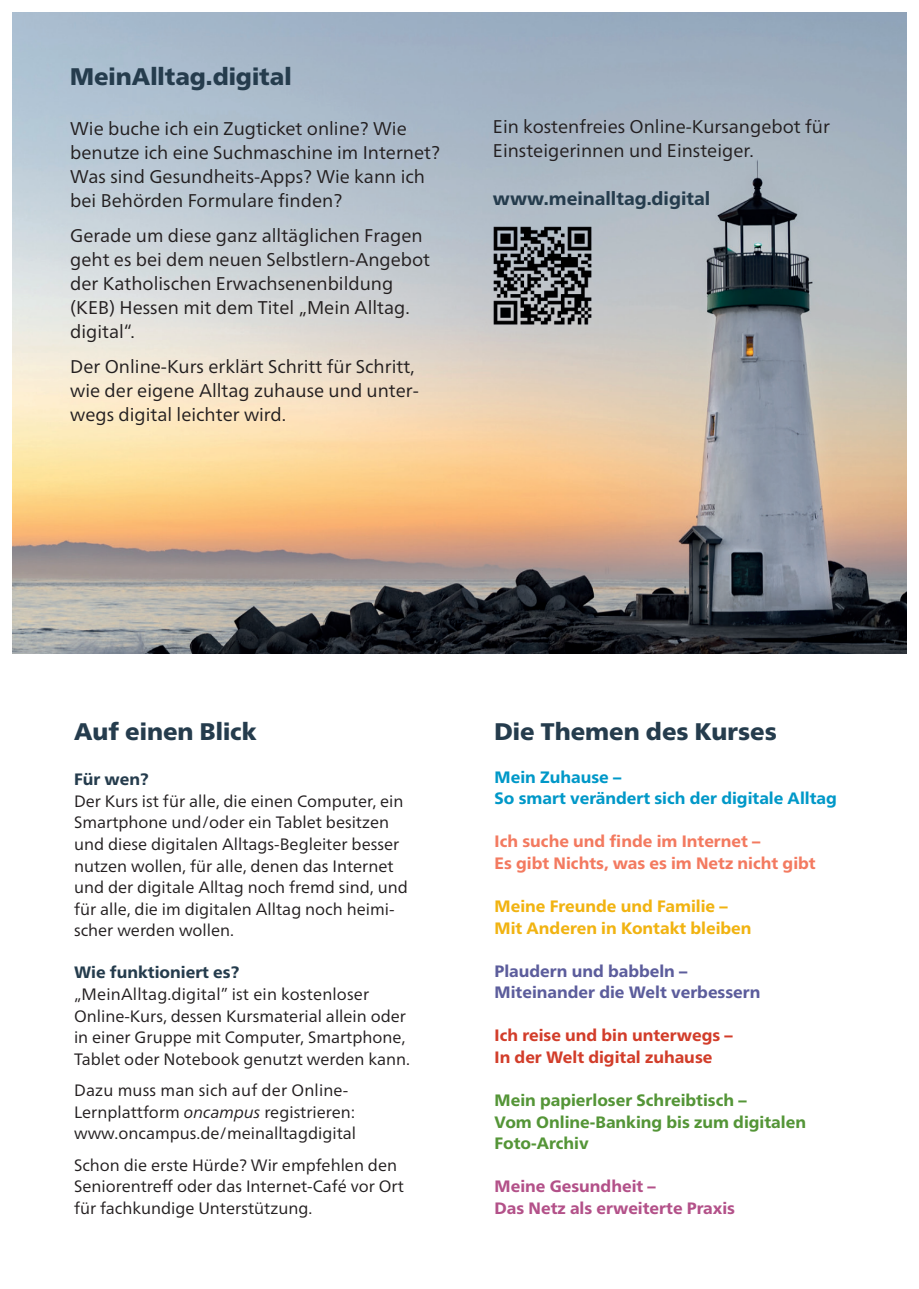
<style>
.page{position:relative;width:919px;height:1289px;background:#fff}
.page>*{position:absolute;margin:0;border:0;box-sizing:border-box;transform-origin:0 0}
.t1{font:900 24px "Frutiger Neue LT Pro";color:#253c4d}
.t2{font:18.45px/24px "Frutiger Neue LT Pro";color:#231f20}
.t3{font:800 18.45px "Frutiger Neue LT Pro";color:#253c4d}
.t4{font:16.5px/21.6px "Frutiger Neue LT Pro";color:#231f20}
.t5{font:800 16.5px "Frutiger Neue LT Pro";color:#549537}
.t6{font:800 16.5px "Frutiger Neue LT Pro";color:#f37a60}
.t7{font:800 16.5px "Frutiger Neue LT Pro";color:#0098c8}
.t8{font:800 16.5px "Frutiger Neue LT Pro";color:#f1b311}
.t9{font:800 16.5px "Frutiger Neue LT Pro";color:#5c5d9c}
.t10{font:800 16.5px "Frutiger Neue LT Pro";color:#d23d2a}
.t11{font:800 16.5px "Frutiger Neue LT Pro";color:#b35189}
.t12{font:800 16.5px "Frutiger Neue LT Pro";color:#253c4d}
.s1{font-style:italic}
</style>
<div class="page">
<img style="left:13px;top:13px;width:893px;height:640px">
<img style="left:487px;top:224px;width:110px;height:107px">
<p class="t1" style="left:70px;top:62px;width:223px">MeinAlltag.digital</p>
<p class="t2" style="left:70px;top:116px;width:371px">Wie buche ich ein Zugticket online? Wie benutze ich eine Suchmaschine im Internet?<br>Was sind Gesundheits-Apps? Wie kann ich bei Behörden Formulare finden?</p>
<p class="t2" style="left:70px;top:223px;width:361px">Gerade um diese ganz alltäglichen Fragen geht es bei dem neuen Selbstlern-Angebot der Katholischen Erwachsenenbildung (KEB) Hessen mit dem Titel „Mein Alltag. digital“.</p>
<p class="t2" style="left:70px;top:354px;width:350px">Der Online-Kurs erklärt Schritt für Schritt, wie der eigene Alltag zuhause und unter&shy;wegs digital leichter wird.</p>
<p class="t2" style="left:493px;top:114px;width:338px">Ein kostenfreies Online-Kursangebot für</p>
<p class="t2" style="left:493px;top:138px;width:262px">Einsteigerinnen und Einsteiger.</p>
<p class="t3" style="left:493px;top:187px;width:219px">www.meinalltag.digital</p>
<p class="t1" style="left:74px;top:717px;width:184px">Auf einen Blick</p>
<p class="t12" style="left:74px;top:769px;width:76px">Für wen?</p>
<p class="t4" style="left:74px;top:790px;width:335px">Der Kurs ist für alle, die einen Computer, ein Smartphone und/oder ein Tablet besitzen und diese digitalen Alltags-Begleiter besser nutzen wollen, für alle, denen das Internet und der digitale Alltag noch fremd sind, und für alle, die im digitalen Alltag noch heimi&shy;scher werden wollen.</p>
<p class="t12" style="left:74px;top:962px;width:166px">Wie funktioniert es?</p>
<p class="t4" style="left:74px;top:983px;width:337px">„MeinAlltag.digital” ist ein kostenloser Online-Kurs, dessen Kursmaterial allein oder in einer Gruppe mit Computer, Smartphone, Tablet oder Notebook genutzt werden kann.</p>
<p class="t4" style="left:74px;top:1079px;width:283px">Dazu muss man sich auf der Online-<br>Lernplattform <span class="s1">oncampus</span> registrieren:</p>
<p class="t4" style="left:74px;top:1122px;width:283px">www.oncampus.de/meinalltagdigital</p>
<p class="t4" style="left:74px;top:1154px;width:331px">Schon die erste Hürde? Wir empfehlen den<br>Seniorentreff oder das Internet-Café vor Ort für fachkundige Unterstützung.</p>
<p class="t1" style="left:494px;top:717px;width:283px">Die Themen des Kurses</p>
<p class="t7" style="left:494px;top:767px;width:128px">Mein Zuhause –</p>
<p class="t7" style="left:494px;top:788px;width:344px">So smart verändert sich der digitale Alltag</p>
<p class="t6" style="left:494px;top:831px;width:267px">Ich suche und finde im Internet –</p>
<p class="t6" style="left:494px;top:853px;width:322px">Es gibt Nichts, was es im Netz nicht gibt</p>
<p class="t8" style="left:494px;top:896px;width:234px">Meine Freunde und Familie –</p>
<p class="t8" style="left:494px;top:918px;width:258px">Mit Anderen in Kontakt bleiben</p>
<p class="t9" style="left:494px;top:961px;width:194px">Plaudern und babbeln –</p>
<p class="t9" style="left:494px;top:982px;width:267px">Miteinander die Welt verbessern</p>
<p class="t10" style="left:494px;top:1025px;width:239px">Ich reise und bin unterwegs –</p>
<p class="t10" style="left:494px;top:1047px;width:219px">In der Welt digital zuhause</p>
<p class="t5" style="left:494px;top:1090px;width:254px">Mein papierloser Schreibtisch –</p>
<p class="t5" style="left:494px;top:1112px;width:313px">Vom Online-Banking bis zum digitalen</p>
<p class="t5" style="left:494px;top:1133px;width:96px">Foto-Archiv</p>
<p class="t11" style="left:494px;top:1176px;width:163px">Meine Gesundheit –</p>
<p class="t11" style="left:494px;top:1198px;width:242px">Das Netz als erweiterte Praxis</p>
</div>
